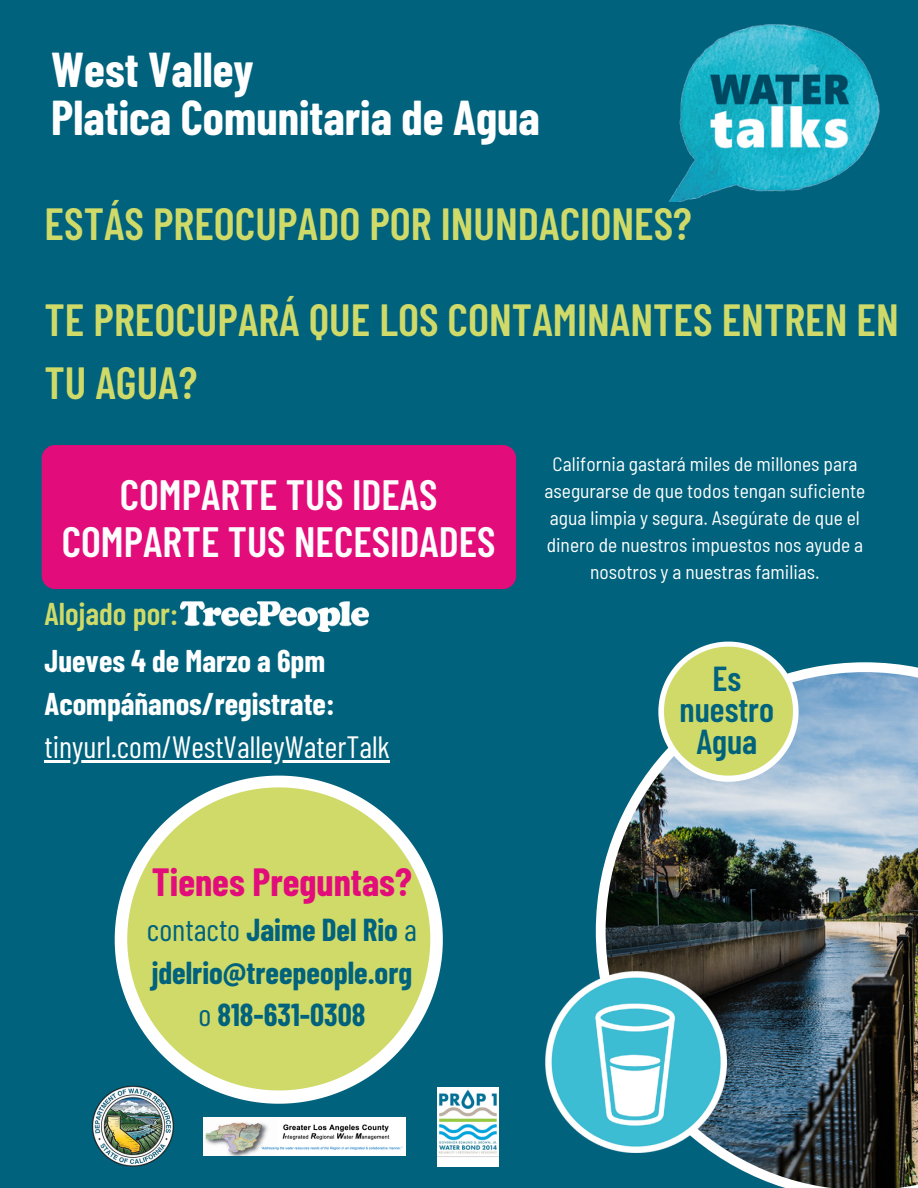
<style>
.page{position:relative;width:918px;height:1188px;background:#00627c}
.page>*{position:absolute;margin:0;border:0;box-sizing:border-box;transform-origin:0 0}
.t1{font:700 47.85px "Barlow Condensed";color:#fff}
.t2{font:600 45px/63px "Barlow Condensed";color:#cfda69}
.t3{font:600 42.3px "Barlow Condensed";color:#fdfdfd}
.t4{font:700 38.4px "Barlow Condensed";color:#e20c7b}
.t5{font:600 34.65px/31.5px "Barlow Condensed";color:#00627c;text-align:center}
.t6{font:600 31.5px "Barlow Condensed";color:#cfda69}
.t7{font:700 31.05px/42.8px "Barlow Condensed";color:#00627c}
.t8{font:700 30.75px "Barlow Condensed";color:#fff}
.t9{font:30.75px "Barlow Condensed";color:#fff}
.t10{font:semi-condensed 19.5px/27px "Barlow";color:#fff;text-align:center}
.s1{font-weight:400}
</style>
<div class="page">
<hr style="left:45px;top:760px;width:345px;height:2px;background:#fff">
<img style="left:596px;top:662px;width:322px;height:526px">
<img style="left:92px;top:1090px;width:81px;height:77px">
<img style="left:204px;top:1117px;width:201px;height:39px">
<img style="left:438px;top:1088px;width:60px;height:78px">
<svg style="left:658px;top:642px;width:141px;height:140px;background:#bacf89"></svg>
<img style="left:546px;top:972px;width:181px;height:181px">
<img style="left:180px;top:601px;width:188px;height:30px">
<div style="left:41px;top:445px;width:476px;height:144px;background:#e20c7b"></div>
<img style="left:669px;top:24px;width:211px;height:177px">
<svg style="left:115px;top:776px;width:328px;height:328px"></svg>
<svg style="left:127px;top:787px;width:303px;height:303px;background:#b9ce78"></svg>
<p class="t1" style="left:51px;top:39px;width:204px">West Valley</p>
<p class="t1" style="left:51px;top:87px;width:490px">Platica Comunitaria de Agua</p>
<p class="t2" style="left:45px;top:191px;width:649px">ESTÁS PREOCUPADO POR INUNDACIONES?</p>
<p class="t2" style="left:45px;top:287px;width:856px">TE PREOCUPARÁ QUE LOS CONTAMINANTES ENTREN EN<br>TU AGUA?</p>
<p class="t3" style="left:120px;top:468px;width:319px">COMPARTE TUS IDEAS</p>
<p class="t3" style="left:62px;top:515px;width:435px">COMPARTE TUS NECESIDADES</p>
<p class="t6" style="left:45px;top:593px;width:135px">Alojado por:</p>
<p class="t8" style="left:45px;top:642px;width:282px">Jueves 4 de Marzo a 6pm</p>
<p class="t8" style="left:45px;top:684px;width:291px">Acompáñanos/registrate:</p>
<p class="t9" style="left:45px;top:727px;width:347px">tinyurl.com/WestValleyWaterTalk</p>
<p class="t4" style="left:152px;top:858px;width:261px">Tienes Preguntas?</p>
<p class="t7" style="left:147px;top:907px;width:272px"><span class="s1">contacto</span> Jaime Del Rio <span class="s1">a </span>jdelrio@treepeople.org</p>
<p class="t7" style="left:198px;top:993px;width:169px"><span class="s1">o</span> 818-631-0308</p>
<p class="t10" style="left:545px;top:449px;width:322px">California gastará miles de millones para asegurarse de que todos tengan suficiente agua limpia y segura. Asegúrate de que el dinero de nuestros impuestos nos ayude a nosotros y a nuestras familias.</p>
<p class="t5" style="left:680px;top:661px;width:96px">Es nuestro</p>
<p class="t5" style="left:696px;top:724px;width:62px">Agua</p>
</div>
